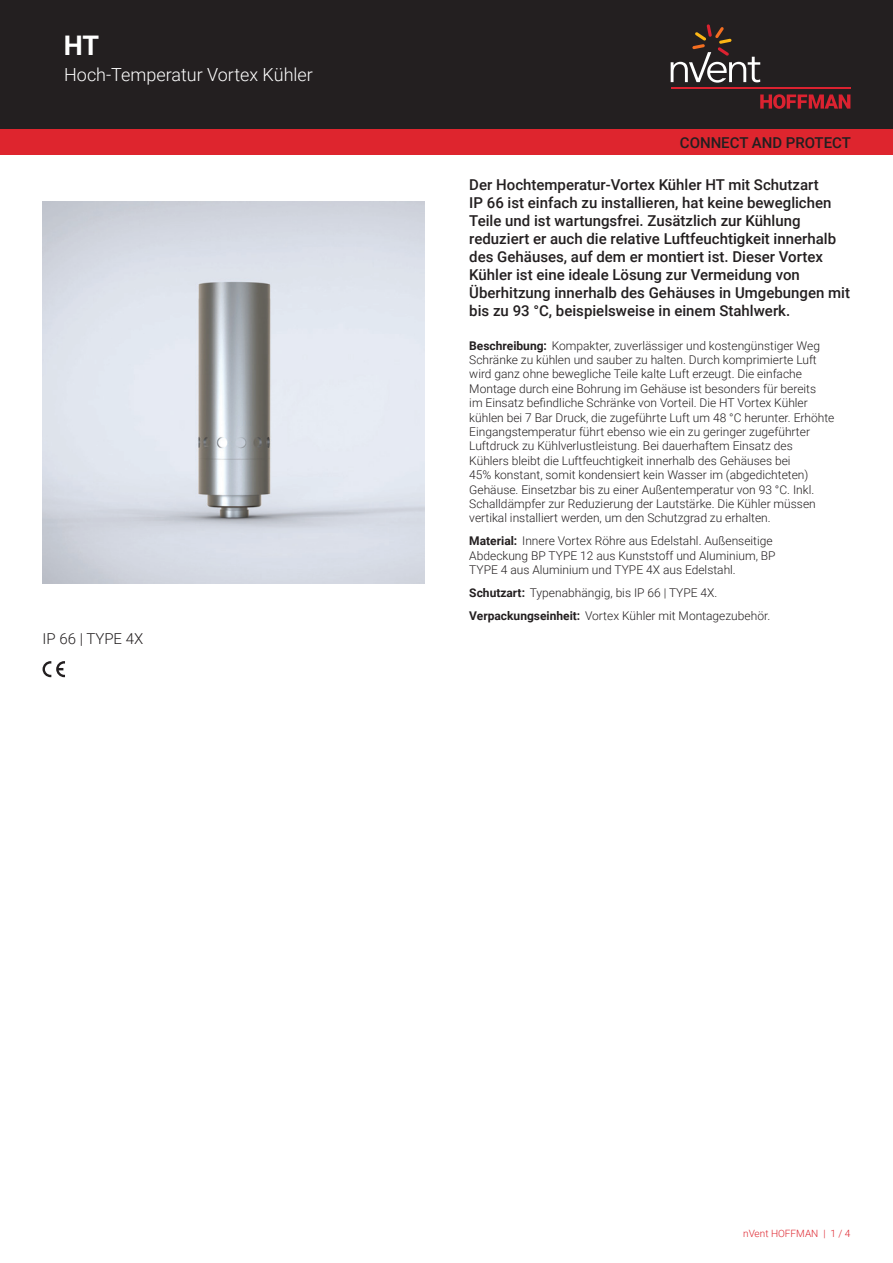
<style>
.page{position:relative;width:893px;height:1263px;background:#fff}
.page>*{position:absolute;margin:0;border:0;box-sizing:border-box;transform-origin:0 0}
.t1{font:700 27px "Roboto";color:#fff}
.t2{font:300 18px "Roboto";color:#fff}
.t3{font:500 15px/18px "Roboto";color:#231f20}
.t4{font:300 15px "Roboto";color:#231f20}
.t5{font:300 12px/14.4px "Roboto";color:#231f20}
.t6{font:300 10.05px "Roboto";color:#de252e}
.s1{font-weight:700}
</style>
<div class="page">
<div style="left:0;top:0;width:893px;height:129px;background:#231f20"></div>
<svg style="left:760px;top:94px;width:90px;height:15px"></svg>
<hr style="left:671px;top:88px;width:179px;height:1px;background:#db2230">
<svg style="left:671px;top:24px;width:89px;height:59px"></svg>
<div style="left:0;top:129px;width:893px;height:26px;background:#de252e"></div>
<img style="left:43px;top:202px;width:381px;height:382px">
<svg style="left:43px;top:661px;width:22px;height:16px"></svg>
<h1 class="t1" style="left:64px;top:27px;width:37px">HT</h1>
<h2 class="t2" style="left:64px;top:62px;width:250px">Hoch-Temperatur Vortex Kühler</h2>
<p class="t4" style="left:43px;top:628px;width:102px">IP 66 | TYPE 4X</p>
<p class="t3" style="left:680px;top:133px;width:173px">CONNECT AND PROTECT</p>
<p class="t3" style="left:469px;top:175px;width:382px">Der Hochtemperatur-Vortex Kühler HT mit Schutzart<br>IP 66 ist einfach zu installieren, hat keine beweglichen Teile und ist wartungsfrei. Zusätzlich zur Kühlung reduziert er auch die relative Luftfeuchtigkeit innerhalb des Gehäuses, auf dem er montiert ist. Dieser Vortex Kühler ist eine ideale Lösung zur Vermeidung von Überhitzung innerhalb des Gehäuses in Umgebungen mit bis zu 93 °C, beispielsweise in einem Stahlwerk.</p>
<p class="t5" style="left:469px;top:338px;width:367px"><span class="s1">Beschreibung:</span> Kompakter, zuverlässiger und kostengünstiger Weg Schränke zu kühlen und sauber zu halten. Durch komprimierte Luft wird ganz ohne bewegliche Teile kalte Luft erzeugt. Die einfache Montage durch eine Bohrung im Gehäuse ist besonders für bereits<br>im Einsatz befindliche Schränke von Vorteil. Die HT Vortex Kühler kühlen bei 7 Bar Druck, die zugeführte Luft um 48 °C herunter. Erhöhte Eingangstemperatur führt ebenso wie ein zu geringer zugeführter Luftdruck zu Kühlverlustleistung. Bei dauerhaftem Einsatz des Kühlers bleibt die Luftfeuchtigkeit innerhalb des Gehäuses bei<br>45% konstant, somit kondensiert kein Wasser im (abgedichteten)<br>Gehäuse. Einsetzbar bis zu einer Außentemperatur von 93 °C. Inkl.<br>Schalldämpfer zur Reduzierung der Lautstärke. Die Kühler müssen vertikal installiert werden, um den Schutzgrad zu erhalten.</p>
<p class="t5" style="left:469px;top:533px;width:308px"><span class="s1">Material:</span> Innere Vortex Röhre aus Edelstahl. Außenseitige<br>Abdeckung BP TYPE 12 aus Kunststoff und Aluminium, BP<br>TYPE 4 aus Aluminium und TYPE 4X aus Edelstahl.</p>
<p class="t5" style="left:469px;top:581px;width:302px;line-height:23px"><span class="s1">Schutzart:</span> Typenabhängig, bis IP 66 | TYPE 4X.<br><span class="s1">Verpackungseinheit:</span> Vortex Kühler mit Montagezubehör.</p>
<p class="t6" style="left:743px;top:1226px;width:109px">nVent HOFFMAN | 1 / 4</p>
</div>
